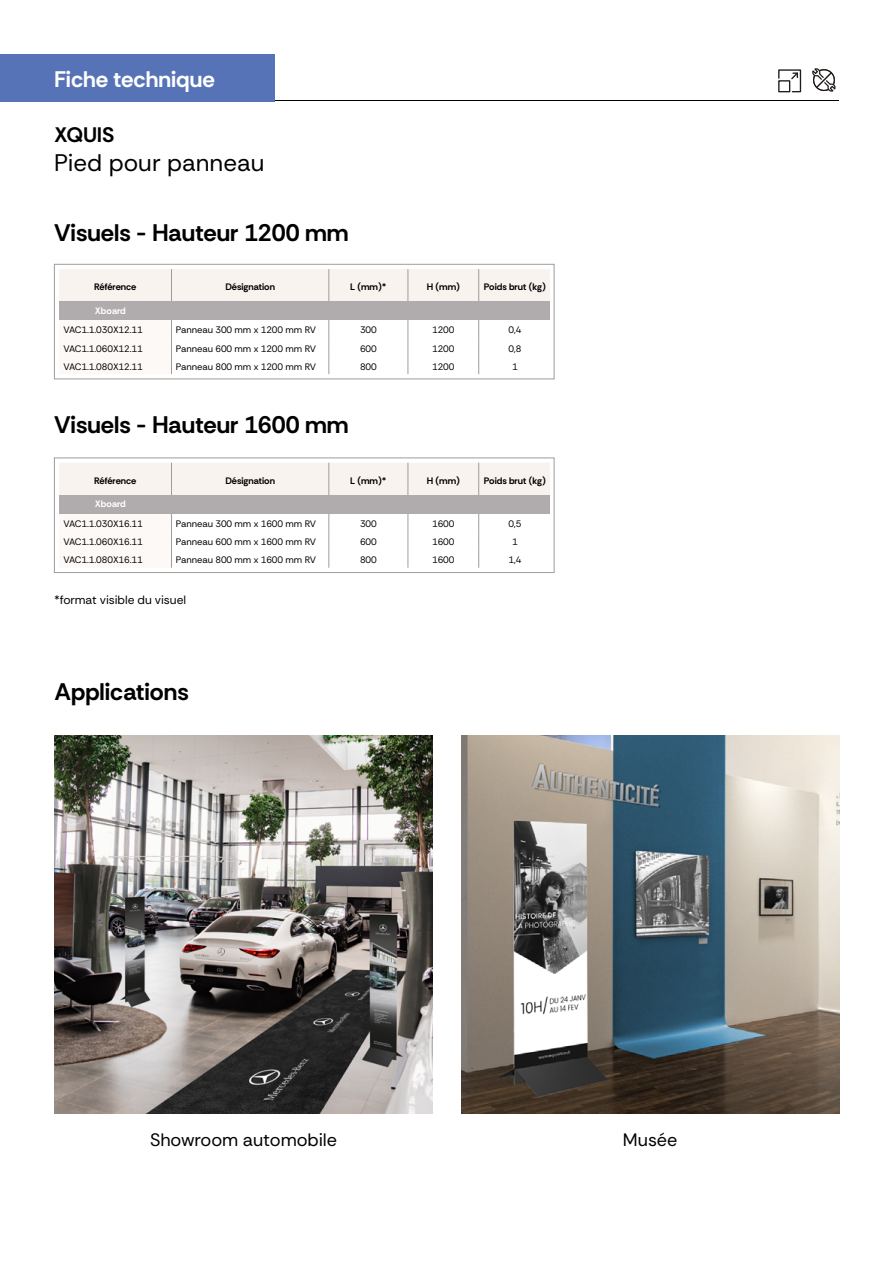
<style>
.page{position:relative;width:893px;height:1263px;background:#fff}
.page>*{position:absolute;margin:0;border:0;box-sizing:border-box;transform-origin:0 0}
.t1{font:700 24px "Rethink Sans";color:#000}
.t2{font:24px "Rethink Sans";color:#000}
.t3{font:700 22.5px "Rethink Sans";color:#fff}
.t4{font:700 21px "Rethink Sans";letter-spacing:-.01em;color:#000}
.t5{font:18px "Rethink Sans";letter-spacing:-.005em;color:#000}
.t6{font:12px "Rethink Sans";letter-spacing:-.005em;color:#000}
.t7{font:9.45px "Rethink Sans";letter-spacing:-.005em;color:#000}
.t8{font:700 9.45px "Rethink Sans";color:#000}
.t9{font:700 9.45px "Rethink Sans";color:#fff}
</style>
<div class="page">
<hr style="left:275px;top:100px;width:564px;height:1px;background:#000">
<div style="left:0;top:54px;width:275px;height:47px;background:#5773b7"></div>
<svg style="left:59px;top:463px;width:491px;height:105px"></svg>
<div style="left:54px;top:457px;width:500px;height:116px;border:1px solid #9d9d9c"></div>
<hr style="left:550px;top:462px;width:3px;height:109px;background:#fff">
<hr style="left:171px;top:497px;width:1px;height:71px;background:#9d9d9c">
<div style="left:59px;top:495px;width:491px;height:19px;background:#b0abad"></div>
<img style="left:54px;top:735px;width:378px;height:378px">
<img style="left:462px;top:735px;width:377px;height:378px">
<svg style="left:812px;top:68px;width:24px;height:24px"></svg>
<svg style="left:778px;top:69px;width:24px;height:24px"></svg>
<svg style="left:59px;top:269px;width:491px;height:105px"></svg>
<div style="left:54px;top:264px;width:500px;height:115px;border:1px solid #9d9d9c"></div>
<hr style="left:550px;top:268px;width:3px;height:108px;background:#fff">
<hr style="left:171px;top:303px;width:1px;height:71px;background:#9d9d9c">
<div style="left:59px;top:301px;width:491px;height:19px;background:#b0abad"></div>
<h2 class="t3" style="left:54px;top:65px;width:162px">Fiche technique</h2>
<h3 class="t4" style="left:54px;top:122px;width:62px">XQUIS</h3>
<h1 class="t2" style="left:54px;top:148px;width:212px">Pied pour panneau</h1>
<h1 class="t1" style="left:54px;top:217px;width:296px">Visuels - Hauteur 1200 mm</h1>
<p class="t8" style="left:94px;top:281px;width:44px">Référence</p>
<p class="t8" style="left:225px;top:281px;width:51px">Désignation</p>
<p class="t8" style="left:350px;top:281px;width:38px">L (mm)*</p>
<p class="t8" style="left:427px;top:281px;width:35px">H (mm)</p>
<p class="t8" style="left:484px;top:281px;width:64px">Poids brut (kg)</p>
<p class="t7" style="left:64px;top:324px;width:81px">VAC1.1.030X12.11</p>
<p class="t7" style="left:176px;top:324px;width:142px">Panneau 300 mm x 1200 mm RV</p>
<p class="t7" style="left:360px;top:324px;width:18px">300</p>
<p class="t7" style="left:432px;top:324px;width:24px">1200</p>
<p class="t7" style="left:508px;top:324px;width:14px">0,4</p>
<p class="t7" style="left:64px;top:342px;width:81px">VAC1.1.060X12.11</p>
<p class="t7" style="left:176px;top:342px;width:142px">Panneau 600 mm x 1200 mm RV</p>
<p class="t7" style="left:360px;top:342px;width:18px">600</p>
<p class="t7" style="left:432px;top:342px;width:24px">1200</p>
<p class="t7" style="left:508px;top:342px;width:14px">0,8</p>
<p class="t7" style="left:64px;top:360px;width:81px">VAC1.1.080X12.11</p>
<p class="t7" style="left:176px;top:360px;width:142px">Panneau 800 mm x 1200 mm RV</p>
<p class="t7" style="left:360px;top:360px;width:18px">800</p>
<p class="t7" style="left:432px;top:360px;width:24px">1200</p>
<p class="t7" style="left:512px;top:360px;width:7px">1</p>
<p class="t9" style="left:95px;top:304px;width:33px">Xboard</p>
<h1 class="t1" style="left:54px;top:409px;width:296px">Visuels - Hauteur 1600 mm</h1>
<p class="t8" style="left:94px;top:474px;width:44px">Référence</p>
<p class="t8" style="left:225px;top:474px;width:51px">Désignation</p>
<p class="t8" style="left:350px;top:474px;width:38px">L (mm)*</p>
<p class="t8" style="left:427px;top:474px;width:35px">H (mm)</p>
<p class="t8" style="left:484px;top:474px;width:64px">Poids brut (kg)</p>
<p class="t7" style="left:64px;top:518px;width:81px">VAC1.1.030X16.11</p>
<p class="t7" style="left:176px;top:518px;width:142px">Panneau 300 mm x 1600 mm RV</p>
<p class="t7" style="left:360px;top:518px;width:18px">300</p>
<p class="t7" style="left:432px;top:518px;width:24px">1600</p>
<p class="t7" style="left:508px;top:518px;width:14px">0,5</p>
<p class="t7" style="left:64px;top:536px;width:81px">VAC1.1.060X16.11</p>
<p class="t7" style="left:176px;top:536px;width:142px">Panneau 600 mm x 1600 mm RV</p>
<p class="t7" style="left:360px;top:536px;width:18px">600</p>
<p class="t7" style="left:432px;top:536px;width:24px">1600</p>
<p class="t7" style="left:512px;top:536px;width:7px">1</p>
<p class="t7" style="left:64px;top:554px;width:81px">VAC1.1.080X16.11</p>
<p class="t7" style="left:176px;top:554px;width:142px">Panneau 800 mm x 1600 mm RV</p>
<p class="t7" style="left:360px;top:554px;width:18px">800</p>
<p class="t7" style="left:432px;top:554px;width:24px">1600</p>
<p class="t7" style="left:508px;top:554px;width:14px">1,4</p>
<p class="t9" style="left:95px;top:498px;width:33px">Xboard</p>
<p class="t6" style="left:54px;top:592px;width:134px">*format visible du visuel</p>
<h1 class="t1" style="left:54px;top:677px;width:136px">Applications</h1>
<h3 class="t5" style="left:150px;top:1128px;width:188px">Showroom automobile</h3>
<h3 class="t5" style="left:623px;top:1128px;width:56px">Musée</h3>
</div>
